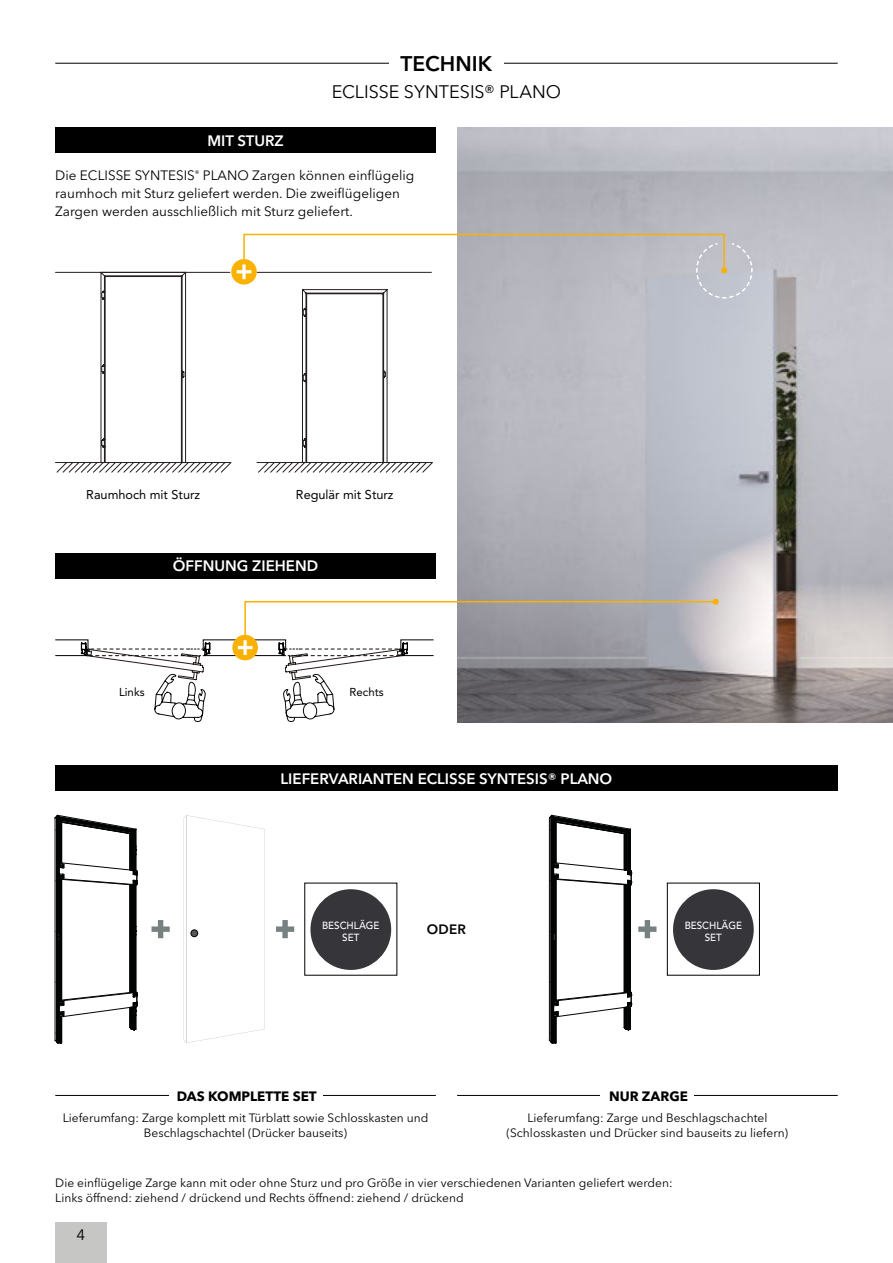
<style>
.page{position:relative;width:893px;height:1263px;background:#fff}
.page>*{position:absolute;margin:0;border:0;box-sizing:border-box;transform-origin:0 0}
.t1{font:600 21px "Avenir Next LT Pro";letter-spacing:.005em;color:#000}
.t2{font:18px "Avenir Next LT Pro";color:#000}
.t3{font:600 15px "Avenir Next LT Pro";color:#fff}
.t4{font:15px "Avenir Next LT Pro";color:#000}
.t5{font:13.5px/18px "Avenir Next LT Pro";color:#000}
.t6{font:700 13.5px "Avenir Next LT Pro";color:#000}
.t7{font:600 13.5px "Avenir Next LT Pro";color:#000}
.t8{font:12.75px "Avenir LT Std";color:#000}
.t9{font:12px/14.4px "Avenir Next LT Pro";color:#000;text-align:center}
.t10{font:11.4px "Avenir LT Std";color:#000}
.t11{font:500 10.35px/11.9px "Avenir LT Std";color:#fff;text-align:center;scale:.95 1}
</style>
<div class="page">
<div style="left:55px;top:1222px;width:51px;height:41px;background:#c6c6c4"></div>
<img style="left:457px;top:127px;width:436px;height:596px">
<hr style="left:133px;top:885px;width:1px;height:107px;background:#010202">
<hr style="left:132px;top:885px;width:1px;height:107px;background:#010202">
<hr style="left:56px;top:816px;width:1px;height:226px;background:#010202">
<hr style="left:55px;top:818px;width:1px;height:222px;background:#010202">
<hr style="left:57px;top:815px;width:1px;height:228px;background:#010202">
<hr style="left:58px;top:879px;width:1px;height:53px;background:#010202">
<hr style="left:58px;top:942px;width:1px;height:58px;background:#010202">
<hr style="left:59px;top:942px;width:1px;height:58px;background:#010202">
<hr style="left:59px;top:879px;width:1px;height:53px;background:#010202">
<hr style="left:60px;top:941px;width:1px;height:59px;background:#010202">
<hr style="left:60px;top:879px;width:1px;height:54px;background:#010202">
<svg style="left:58px;top:932px;width:3px;height:10px"></svg>
<hr style="left:61px;top:879px;width:1px;height:121px;background:#010202">
<svg style="left:135px;top:926px;width:2px;height:9px"></svg>
<hr style="left:134px;top:885px;width:1px;height:107px;background:#010202">
<hr style="left:131px;top:885px;width:1px;height:107px;background:#010202">
<hr style="left:130px;top:885px;width:1px;height:107px;background:#010202">
<hr style="left:129px;top:885px;width:1px;height:107px;background:#010202">
<hr style="left:136px;top:885px;width:1px;height:41px;background:#010202">
<hr style="left:136px;top:935px;width:1px;height:57px;background:#010202">
<hr style="left:135px;top:934px;width:1px;height:58px;background:#010202">
<hr style="left:135px;top:885px;width:1px;height:42px;background:#010202">
<svg style="left:55px;top:992px;width:83px;height:52px"></svg>
<svg style="left:55px;top:815px;width:83px;height:71px"></svg>
<hr style="left:627px;top:885px;width:1px;height:107px;background:#010202">
<hr style="left:626px;top:885px;width:1px;height:107px;background:#010202">
<hr style="left:552px;top:879px;width:1px;height:53px;background:#010202">
<hr style="left:552px;top:942px;width:1px;height:58px;background:#010202">
<hr style="left:549px;top:818px;width:1px;height:222px;background:#010202">
<hr style="left:551px;top:815px;width:1px;height:228px;background:#010202">
<hr style="left:553px;top:942px;width:1px;height:58px;background:#010202">
<hr style="left:553px;top:879px;width:1px;height:53px;background:#010202">
<hr style="left:554px;top:941px;width:1px;height:59px;background:#010202">
<hr style="left:554px;top:879px;width:1px;height:54px;background:#010202">
<hr style="left:555px;top:941px;width:1px;height:59px;background:#010202">
<hr style="left:555px;top:879px;width:1px;height:54px;background:#010202">
<svg style="left:550px;top:931px;width:6px;height:11px"></svg>
<hr style="left:556px;top:879px;width:1px;height:121px;background:#010202">
<svg style="left:629px;top:926px;width:2px;height:9px"></svg>
<hr style="left:628px;top:885px;width:1px;height:107px;background:#010202">
<hr style="left:625px;top:885px;width:1px;height:107px;background:#010202">
<hr style="left:624px;top:885px;width:1px;height:107px;background:#010202">
<hr style="left:630px;top:885px;width:1px;height:41px;background:#010202">
<hr style="left:630px;top:935px;width:1px;height:57px;background:#010202">
<hr style="left:629px;top:934px;width:1px;height:58px;background:#010202">
<hr style="left:629px;top:885px;width:1px;height:42px;background:#010202">
<svg style="left:549px;top:992px;width:83px;height:52px"></svg>
<svg style="left:549px;top:815px;width:83px;height:71px"></svg>
<svg style="left:184px;top:815px;width:81px;height:228px"></svg>
<div style="left:191px;top:930px;width:7px;height:7px;background:#575756;border-radius:50%"></div>
<div style="left:191px;top:930px;width:7px;height:7px;border:1px solid #000;border-radius:50%"></div>
<div style="left:310px;top:889px;width:81px;height:81px;background:#35353a;border-radius:50%"></div>
<div style="left:667px;top:883px;width:93px;height:92px;border:1px solid #000"></div>
<div style="left:673px;top:889px;width:81px;height:81px;background:#35353a;border-radius:50%"></div>
<svg style="left:152px;top:920px;width:18px;height:18px"></svg>
<svg style="left:276px;top:920px;width:18px;height:18px"></svg>
<svg style="left:638px;top:920px;width:18px;height:18px"></svg>
<svg style="left:55px;top:233px;width:698px;height:240px"></svg>
<svg style="left:55px;top:599px;width:664px;height:123px"></svg>
<hr style="left:55px;top:63px;width:783px;height:1px;background:#000">
<div style="left:389px;top:55px;width:115px;height:16px;background:#fff"></div>
<div style="left:55px;top:553px;width:381px;height:25px;background:#000"></div>
<div style="left:55px;top:127px;width:381px;height:26px;background:#000"></div>
<div style="left:55px;top:765px;width:783px;height:26px;background:#000"></div>
<hr style="left:55px;top:1095px;width:381px;height:1px;background:#000">
<hr style="left:457px;top:1095px;width:381px;height:1px;background:#000">
<div style="left:169px;top:1090px;width:153px;height:10px;background:#fff"></div>
<div style="left:601px;top:1090px;width:93px;height:10px;background:#fff"></div>
<h1 class="t1" style="left:401px;top:51px;width:93px">TECHNIK</h1>
<p class="t3" style="left:207px;top:131px;width:78px">MIT STURZ</p>
<h2 class="t2" style="left:332px;top:81px;width:231px">ECLISSE SYNTESIS® PLANO</h2>
<p class="t5" style="left:55px;top:166px;width:361px">Die ECLISSE SYNTESIS<sup>®</sup> PLANO Zargen können einflügelig raumhoch mit Sturz geliefert werden. Die zweiflügeligen<br>Zargen werden ausschließlich mit Sturz geliefert.</p>
<p class="t8" style="left:86px;top:487px;width:115px">Raumhoch mit Sturz</p>
<p class="t8" style="left:296px;top:487px;width:99px">Regulär mit Sturz</p>
<p class="t3" style="left:173px;top:557px;width:147px">ÖFFNUNG ZIEHEND</p>
<p class="t10" style="left:119px;top:685px;width:27px">Links</p>
<p class="t10" style="left:350px;top:685px;width:36px">Rechts</p>
<p class="t3" style="left:281px;top:769px;width:333px">LIEFERVARIANTEN ECLISSE SYNTESIS® PLANO</p>
<p class="t11" style="left:322px;top:920px;width:62px">BESCHLÄGE<br>SET</p>
<p class="t11" style="left:685px;top:920px;width:62px">BESCHLÄGE<br>SET</p>
<p class="t7" style="left:427px;top:921px;width:41px">ODER</p>
<p class="t6" style="left:177px;top:1087px;width:141px">DAS KOMPLETTE SET</p>
<p class="t6" style="left:609px;top:1087px;width:80px">NUR ZARGE</p>
<p class="t9" style="left:63px;top:1111px;width:367px">Lieferumfang: Zarge komplett mit Türblatt sowie Schlosskasten und<br>Beschlagschachtel (Drücker bauseits)</p>
<p class="t9" style="left:507px;top:1111px;width:283px">Lieferumfang: Zarge und Beschlagschachtel (Schlosskasten und Drücker sind bauseits zu liefern)</p>
<p class="t9" style="left:55px;top:1176px;width:619px;text-align:left">Die einflügelige Zarge kann mit oder ohne Sturz und pro Größe in vier verschiedenen Varianten geliefert werden:<br>Links öffnend: ziehend / drückend und Rechts öffnend: ziehend / drückend</p>
<p class="t4" style="left:76px;top:1226px;width:10px">4</p>
</div>
